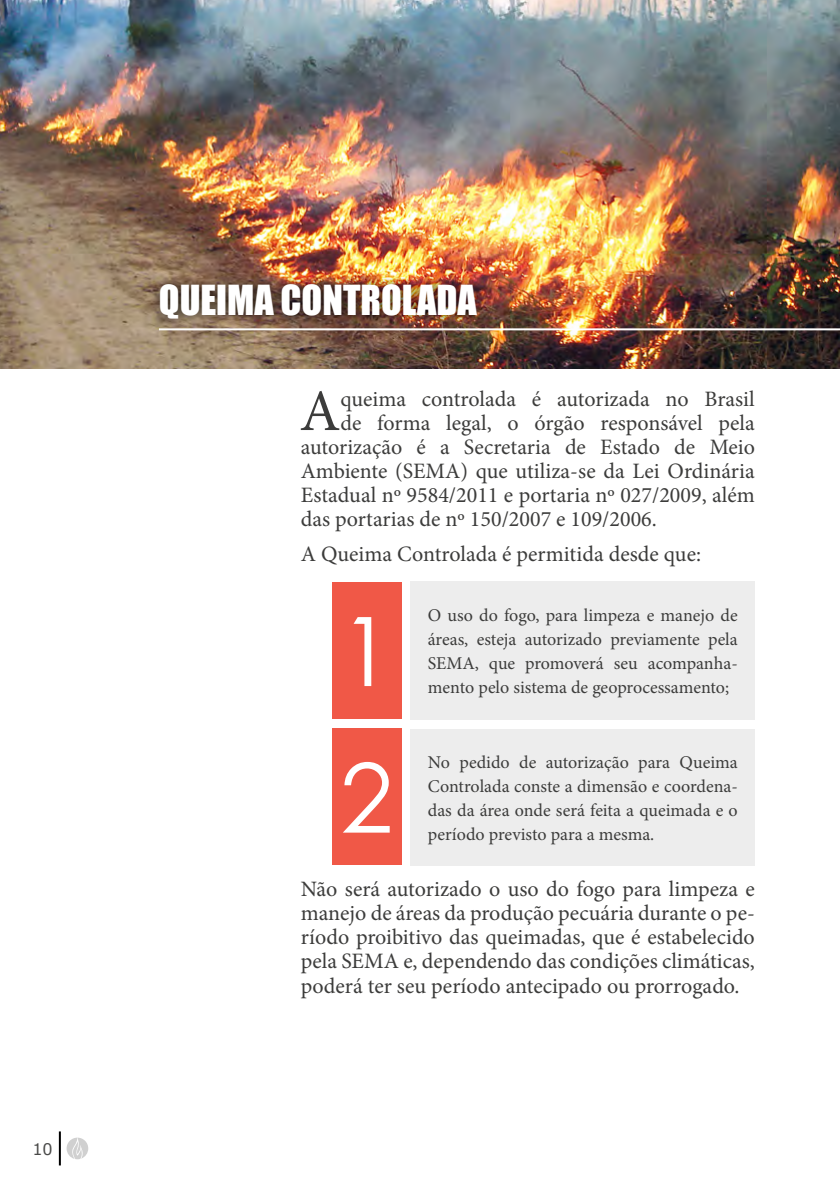
<style>
.page{position:relative;width:840px;height:1191px;background:#fff}
.page>*{position:absolute;margin:0;border:0;box-sizing:border-box;transform-origin:0 0}
.t1{font:96px "Century Gothic";color:#fff}
.t2{font:59px "Minion Pro";color:#3c3c3b}
.t3{font:38px "Impact";color:#fff}
.t4{font:22px/24px "Minion Pro";color:#3c3c3b;text-align:justify}
.t5{font:18px/24px "Minion Pro";color:#3c3c3b;text-align:justify}
.t6{font:16px "Verdana";color:#4a4a49}
</style>
<div class="page">
<svg style="left:67px;top:1137px;width:21px;height:22px"></svg>
<hr style="left:59px;top:1131px;width:2px;height:34px;background:#000">
<div style="left:410px;top:581px;width:344px;height:138px;background:#ededed"></div>
<div style="left:331px;top:581px;width:70px;height:137px;background:#f05847"></div>
<div style="left:331px;top:728px;width:70px;height:137px;background:#f05847"></div>
<div style="left:410px;top:729px;width:344px;height:136px;background:#ededed"></div>
<img style="left:0;top:0;width:839px;height:369px">
<div style="left:150px;top:275px;width:338px;height:56px;background:#000;opacity:.75"></div>
<hr style="left:159px;top:328px;width:680px;height:2px;background:#fff">
<p class="t6" style="left:32px;top:1137px;width:22px">10</p>
<h3 class="t3" style="left:159px;top:271px;width:319px">QUEIMA CONTROLADA</h3>
<h2 class="t2" style="left:299px;top:372px;width:42px">A</h2>
<p class="t4" style="left:340px;top:387px;width:415px">queima controlada é autorizada no Brasil</p>
<p class="t4" style="left:340px;top:411px;width:415px">de forma legal, o órgão responsável pela</p>
<p class="t4" style="left:300px;top:435px;width:455px">autorização é a Secretaria de Estado de Meio</p>
<p class="t4" style="left:300px;top:459px;width:455px">Ambiente (SEMA) que utiliza-se da Lei Ordinária</p>
<p class="t4" style="left:300px;top:483px;width:455px">Estadual nº 9584/2011 e portaria nº 027/2009, além</p>
<p class="t4" style="left:300px;top:507px;width:357px">das portarias de nº 150/2007 e 109/2006.</p>
<p class="t4" style="left:300px;top:542px;width:401px">A Queima Controlada é permitida desde que:</p>
<h1 class="t1" style="left:340px;top:584px;width:55px">1</h1>
<p class="t5" style="left:427px;top:603px;width:311px">O uso do fogo, para limpeza e manejo de áreas, esteja autorizado previamente pela SEMA, que promoverá seu acompanha-</p>
<p class="t5" style="left:427px;top:675px;width:303px">mento pelo sistema de geoprocessamento;</p>
<h1 class="t1" style="left:340px;top:731px;width:55px">2</h1>
<p class="t5" style="left:427px;top:750px;width:311px">No pedido de autorização para Queima Controlada conste a dimensão e coordena&shy;das da área onde será feita a queimada e o período previsto para a mesma.</p>
<p class="t4" style="left:300px;top:877px;width:455px">Não será autorizado o uso do fogo para limpeza e manejo de áreas da produção pecuária durante o pe&shy;ríodo proibitivo das queimadas, que é estabelecido pela SEMA e, dependendo das condições climáticas, poderá ter seu período antecipado ou prorrogado.</p>
</div>
